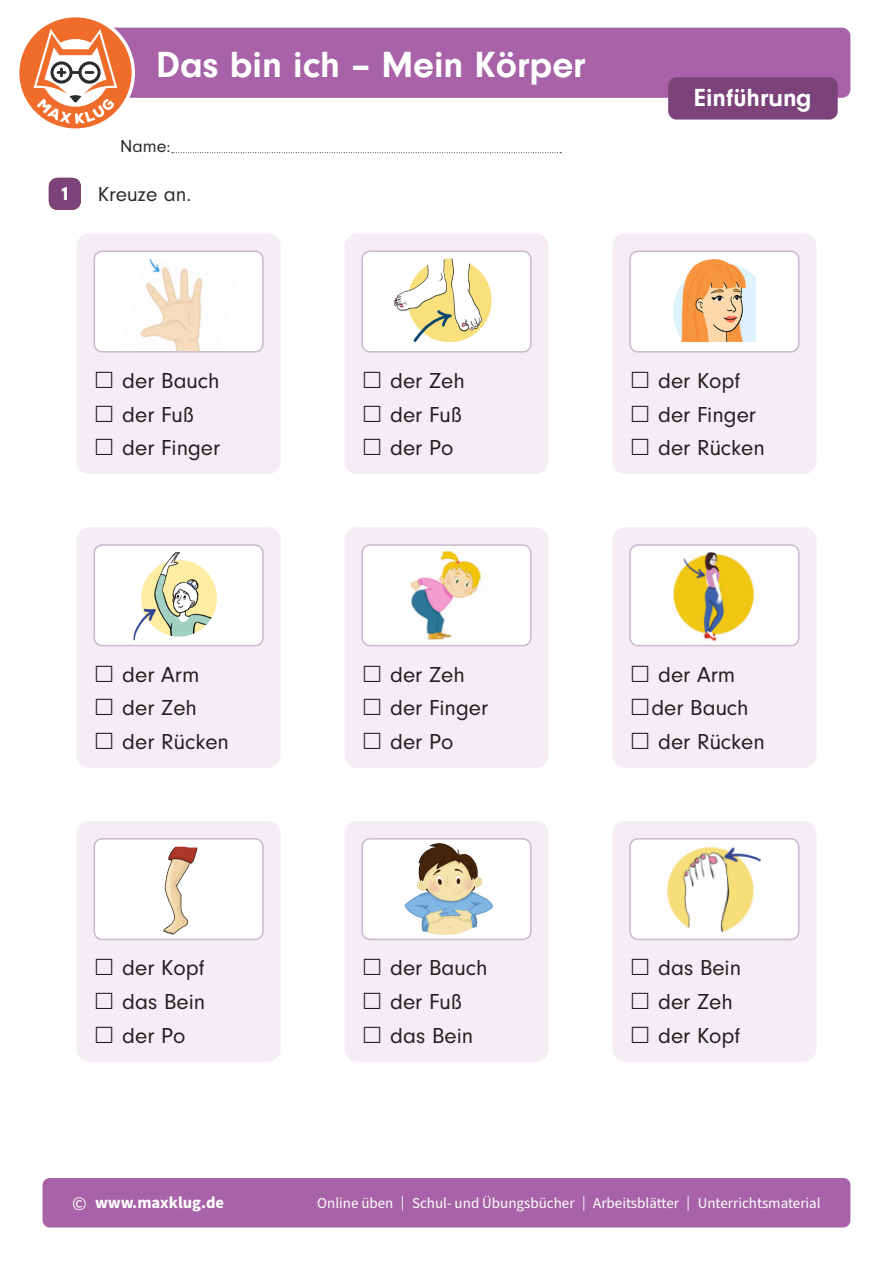
<style>
.page{position:relative;width:893px;height:1263px;background:#fff}
.page>*{position:absolute;margin:0;border:0;box-sizing:border-box;transform-origin:0 0}
.t1{font:700 37.5px "Mk Druckschrift N";color:#fff}
.t2{font:700 25.5px "Mk Druckschrift N";color:#fff}
.t3{font:22.5px "Mk Druckschrift N";color:#231f20}
.t4{font:21px "Mk Druckschrift N";color:#292c2f}
.t5{font:19.5px "Mk Druckschrift N bl";color:#fff}
.t6{font:18px "Mk Druckschrift N";color:#292c2f}
.t7{font:700 16.5px "Source Sans Pro";color:#fff}
.t8{font:15px "Source Sans Pro";color:#fff}
.s1{font-weight:400;font-size:19.5px}
</style>
<div class="page">
<svg style="left:172px;top:152px;width:389px;height:1px"></svg>
<div style="left:75px;top:28px;width:775px;height:70px;background:#a762a8;border-radius:9px"></div>
<div style="left:43px;top:1178px;width:807px;height:49px;background:#a762a8;border-radius:7px"></div>
<svg style="left:19px;top:17px;width:116px;height:112px"></svg>
<div style="left:668px;top:77px;width:170px;height:43px;background:#7b437a;border-radius:9px"></div>
<div style="left:77px;top:234px;width:204px;height:240px;background:#f4edf4;border-radius:13px"></div>
<div style="left:77px;top:527px;width:204px;height:241px;background:#f4edf4;border-radius:13px"></div>
<div style="left:77px;top:821px;width:204px;height:241px;background:#f4edf4;border-radius:13px"></div>
<div style="left:344px;top:234px;width:205px;height:240px;background:#f4edf4;border-radius:13px"></div>
<div style="left:344px;top:527px;width:205px;height:241px;background:#f4edf4;border-radius:13px"></div>
<div style="left:344px;top:821px;width:205px;height:241px;background:#f4edf4;border-radius:13px"></div>
<div style="left:612px;top:234px;width:204px;height:240px;background:#f4edf4;border-radius:13px"></div>
<div style="left:94px;top:251px;width:169px;height:101px;background:#fff;border-radius:8px"></div>
<div style="left:94px;top:251px;width:170px;height:102px;border:2px solid #cab8cb;border-radius:8px"></div>
<div style="left:94px;top:545px;width:169px;height:101px;background:#fff;border-radius:8px"></div>
<div style="left:94px;top:544px;width:170px;height:102px;border:2px solid #cab8cb;border-radius:8px"></div>
<div style="left:94px;top:839px;width:169px;height:100px;background:#fff;border-radius:8px"></div>
<div style="left:94px;top:838px;width:170px;height:102px;border:2px solid #cab8cb;border-radius:8px"></div>
<div style="left:362px;top:251px;width:169px;height:101px;background:#fff;border-radius:8px"></div>
<div style="left:361px;top:251px;width:170px;height:102px;border:2px solid #cab8cb;border-radius:8px"></div>
<div style="left:362px;top:545px;width:169px;height:101px;background:#fff;border-radius:8px"></div>
<div style="left:361px;top:544px;width:170px;height:102px;border:2px solid #cab8cb;border-radius:8px"></div>
<div style="left:362px;top:839px;width:169px;height:100px;background:#fff;border-radius:8px"></div>
<div style="left:361px;top:838px;width:170px;height:102px;border:2px solid #cab8cb;border-radius:8px"></div>
<div style="left:630px;top:251px;width:169px;height:101px;background:#fff;border-radius:8px"></div>
<div style="left:629px;top:251px;width:170px;height:102px;border:2px solid #cab8cb;border-radius:8px"></div>
<img style="left:133px;top:552px;width:84px;height:88px">
<img style="left:163px;top:846px;width:35px;height:89px">
<img style="left:394px;top:259px;width:98px;height:83px">
<img style="left:410px;top:551px;width:77px;height:89px">
<img style="left:404px;top:843px;width:89px;height:92px">
<img style="left:674px;top:260px;width:81px;height:81px">
<div style="left:49px;top:178px;width:32px;height:32px;background:#7b437a;border-radius:9px"></div>
<div style="left:612px;top:527px;width:204px;height:241px;background:#f4edf4;border-radius:13px"></div>
<div style="left:612px;top:821px;width:204px;height:241px;background:#f4edf4;border-radius:13px"></div>
<div style="left:630px;top:545px;width:169px;height:101px;background:#fff;border-radius:8px"></div>
<div style="left:629px;top:544px;width:170px;height:102px;border:2px solid #cab8cb;border-radius:8px"></div>
<div style="left:630px;top:839px;width:169px;height:100px;background:#fff;border-radius:8px"></div>
<div style="left:629px;top:838px;width:170px;height:102px;border:2px solid #cab8cb;border-radius:8px"></div>
<img style="left:673px;top:552px;width:82px;height:89px">
<img style="left:667px;top:847px;width:94px;height:86px">
<img style="left:121px;top:259px;width:116px;height:92px">
<p class="t5" style="left:60px;top:183px;width:11px">1</p>
<p class="t1" style="left:156px;top:43px;width:431px">Das bin ich – Mein Körper</p>
<p class="t6" style="left:120px;top:136px;width:52px">Name:</p>
<p class="t4" style="left:98px;top:183px;width:95px">Kreuze an.</p>
<p class="t3" style="left:122px;top:368px;width:99px">der Bauch</p>
<p class="t3" style="left:122px;top:402px;width:73px">der Fuß</p>
<p class="t3" style="left:122px;top:436px;width:99px">der Finger</p>
<p class="t3" style="left:390px;top:368px;width:76px">der Zeh</p>
<p class="t3" style="left:390px;top:402px;width:73px">der Fuß</p>
<p class="t3" style="left:390px;top:436px;width:65px">der Po</p>
<p class="t2" style="left:694px;top:83px;width:119px">Einführung</p>
<p class="t3" style="left:658px;top:368px;width:84px">der Kopf</p>
<p class="t3" style="left:658px;top:402px;width:99px">der Finger</p>
<p class="t3" style="left:658px;top:436px;width:108px">der Rücken</p>
<p class="t3" style="left:122px;top:662px;width:79px">der Arm</p>
<p class="t3" style="left:122px;top:696px;width:76px">der Zeh</p>
<p class="t3" style="left:122px;top:729px;width:108px">der Rücken</p>
<p class="t3" style="left:390px;top:662px;width:76px">der Zeh</p>
<p class="t3" style="left:390px;top:696px;width:99px">der Finger</p>
<p class="t3" style="left:390px;top:729px;width:65px">der Po</p>
<p class="t3" style="left:658px;top:662px;width:79px">der Arm</p>
<p class="t3" style="left:651px;top:696px;width:99px">der Bauch</p>
<p class="t3" style="left:658px;top:729px;width:108px">der Rücken</p>
<p class="t3" style="left:122px;top:956px;width:84px">der Kopf</p>
<p class="t3" style="left:122px;top:989px;width:85px">das Bein</p>
<p class="t3" style="left:122px;top:1023px;width:65px">der Po</p>
<p class="t3" style="left:390px;top:956px;width:99px">der Bauch</p>
<p class="t3" style="left:390px;top:989px;width:73px">der Fuß</p>
<p class="t3" style="left:390px;top:1023px;width:85px">das Bein</p>
<p class="t3" style="left:658px;top:956px;width:85px">das Bein</p>
<p class="t3" style="left:658px;top:989px;width:76px">der Zeh</p>
<p class="t3" style="left:658px;top:1023px;width:84px">der Kopf</p>
<p class="t7" style="left:72px;top:1191px;width:153px"><span class="s1">©</span> www.maxklug.de</p>
<p class="t8" style="left:317px;top:1193px;width:505px">Online üben | Schul- und Übungsbücher | Arbeitsblätter | Unterrichtsmaterial</p>
</div>
